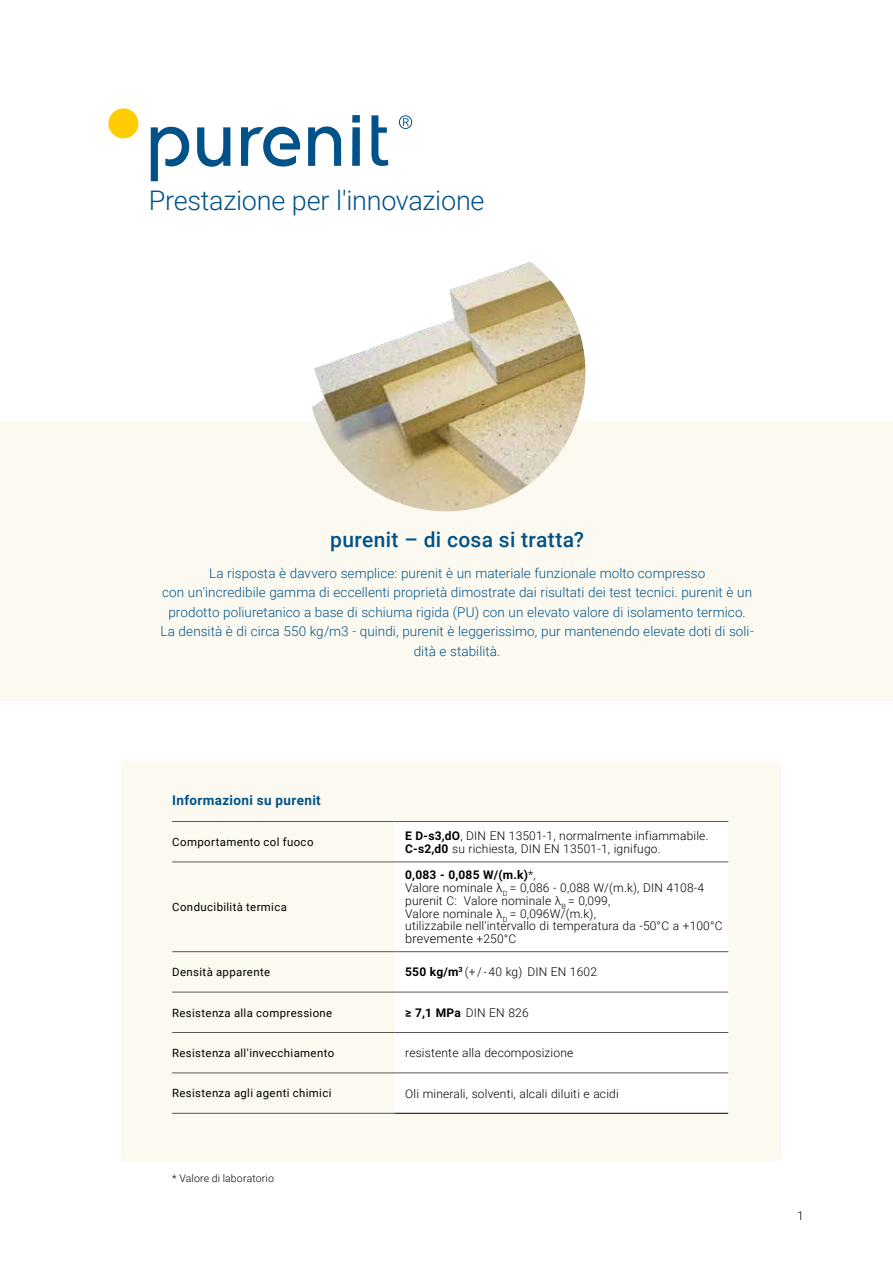
<style>
.page{position:relative;width:893px;height:1263px;background:#fff}
.page>*{position:absolute;margin:0;border:0;box-sizing:border-box;transform-origin:0 0}
.t1{font:300 27px "Roboto";letter-spacing:-.01em;color:#005288}
.t2{font:500 21px "Roboto";letter-spacing:.015em;color:#005288}
.t3{font:300 13.5px/19.5px "Roboto";letter-spacing:.005em;color:#005288;text-align:center}
.t4{font:700 13.5px "Roboto";letter-spacing:.025em;color:#005288}
.t5{font:300 12.75px "Roboto";letter-spacing:.015em;color:#000}
.t6{font:300 12px/12.8px "Roboto";letter-spacing:.015em;color:#000}
.t7{font:11.4px "Roboto";letter-spacing:.03em;color:#000}
.t8{font:300 10.5px "Roboto";letter-spacing:.015em;color:#000}
.s1{font-weight:700}
.s2{font-size:12px}
</style>
<div class="page">
<svg style="left:108px;top:108px;width:31px;height:31px"></svg>
<svg style="left:399px;top:115px;width:13px;height:14px"></svg>
<svg style="left:197px;top:127px;width:33px;height:40px"></svg>
<svg style="left:308px;top:126px;width:33px;height:40px"></svg>
<svg style="left:241px;top:126px;width:60px;height:41px"></svg>
<svg style="left:151px;top:126px;width:39px;height:55px"></svg>
<div style="left:352px;top:127px;width:8px;height:39px;background:#005288"></div>
<div style="left:352px;top:115px;width:8px;height:8px;background:#005288"></div>
<svg style="left:371px;top:115px;width:17px;height:51px"></svg>
<div style="left:0;top:421px;width:893px;height:280px;background:#fcfaf0"></div>
<img style="left:312px;top:262px;width:273px;height:249px">
<div style="left:121px;top:761px;width:659px;height:400px;background:#fcfaf0"></div>
<div style="left:394px;top:822px;width:334px;height:291px;background:#fff"></div>
<hr style="left:172px;top:821px;width:222px;height:1px;background:#575756">
<hr style="left:394px;top:821px;width:334px;height:1px;background:#575756">
<hr style="left:172px;top:862px;width:222px;height:1px;background:#575756">
<hr style="left:394px;top:862px;width:334px;height:1px;background:#575756">
<hr style="left:172px;top:951px;width:222px;height:1px;background:#575756">
<hr style="left:394px;top:951px;width:334px;height:1px;background:#575756">
<hr style="left:172px;top:992px;width:222px;height:1px;background:#575756">
<hr style="left:394px;top:992px;width:334px;height:1px;background:#575756">
<hr style="left:172px;top:1032px;width:222px;height:1px;background:#575756">
<hr style="left:394px;top:1032px;width:334px;height:1px;background:#575756">
<hr style="left:172px;top:1072px;width:222px;height:1px;background:#575756">
<hr style="left:394px;top:1072px;width:334px;height:1px;background:#575756">
<hr style="left:172px;top:1113px;width:222px;height:1px;background:#575756">
<hr style="left:394px;top:1113px;width:334px;height:1px;background:#000">
<h1 class="t1" style="left:149px;top:182px;width:337px">Prestazione per l'innovazione</h1>
<h2 class="t2" style="left:330px;top:525px;width:255px">purenit – di cosa si tratta?</h2>
<p class="t3" style="left:160px;top:562px;width:595px">La risposta è davvero semplice: purenit è un materiale funzionale molto compresso<br>con un'incredibile gamma di eccellenti proprietà dimostrate dai risultati dei test tecnici. purenit è un prodotto poliuretanico a base di schiuma rigida (PU) con un elevato valore di isolamento termico.<br>La densità è di circa 550 kg/m3 - quindi, purenit è leggerissimo, pur mantenendo elevate doti di soli&shy;dità e stabilità.</p>
<p class="t4" style="left:172px;top:791px;width:150px">Informazioni su purenit</p>
<p class="t7" style="left:172px;top:834px;width:143px">Comportamento col fuoco</p>
<p class="t6" style="left:405px;top:829px;width:305px"><span class="s1">E D-s3,dO</span>, DIN EN 13501-1, normalmente infiammabile.<br><span class="s1">C-s2,d0</span> su richiesta, DIN EN 13501-1, ignifugo.</p>
<p class="t7" style="left:172px;top:899px;width:116px">Conducibilità termica</p>
<p class="t6" style="left:405px;top:868px;width:319px"><span class="s1">0,083 - 0,085 W/(m.k)</span>*,<br>Valore nominale λ<sub>D</sub> = 0,086 - 0,088 W/(m.k), DIN 4108-4 purenit C: Valore nominale λ<sub>B</sub> = 0,099,<br>Valore nominale λ<sub>D</sub> = 0,096W/(m.k),<br>utilizzabile nell'intervallo di temperatura da -50°C a +100°C</p>
<p class="t5" style="left:405px;top:930px;width:113px">brevemente <span class="s2">+250°C</span></p>
<p class="t7" style="left:172px;top:964px;width:99px">Densità apparente</p>
<p class="t6" style="left:405px;top:965px;width:193px"><span class="s1">550 kg/m</span><sup>3</sup> (+ / - 40 kg) DIN EN 1602</p>
<p class="t7" style="left:172px;top:1004px;width:162px">Resistenza alla compressione</p>
<p class="t6" style="left:405px;top:1006px;width:125px"><span class="s1">≥ 7,1 MPa</span> DIN EN 826</p>
<p class="t7" style="left:172px;top:1045px;width:164px">Resistenza all'invecchiamento</p>
<p class="t6" style="left:405px;top:1046px;width:170px">resistente alla decomposizione</p>
<p class="t7" style="left:172px;top:1085px;width:161px">Resistenza agli agenti chimici</p>
<p class="t6" style="left:405px;top:1086px;width:215px">Oli minerali, solventi, alcali diluiti e acidi</p>
<p class="t8" style="left:172px;top:1171px;width:103px">* Valore di laboratorio</p>
<p class="t6" style="left:797px;top:1209px;width:8px">1</p>
</div>
